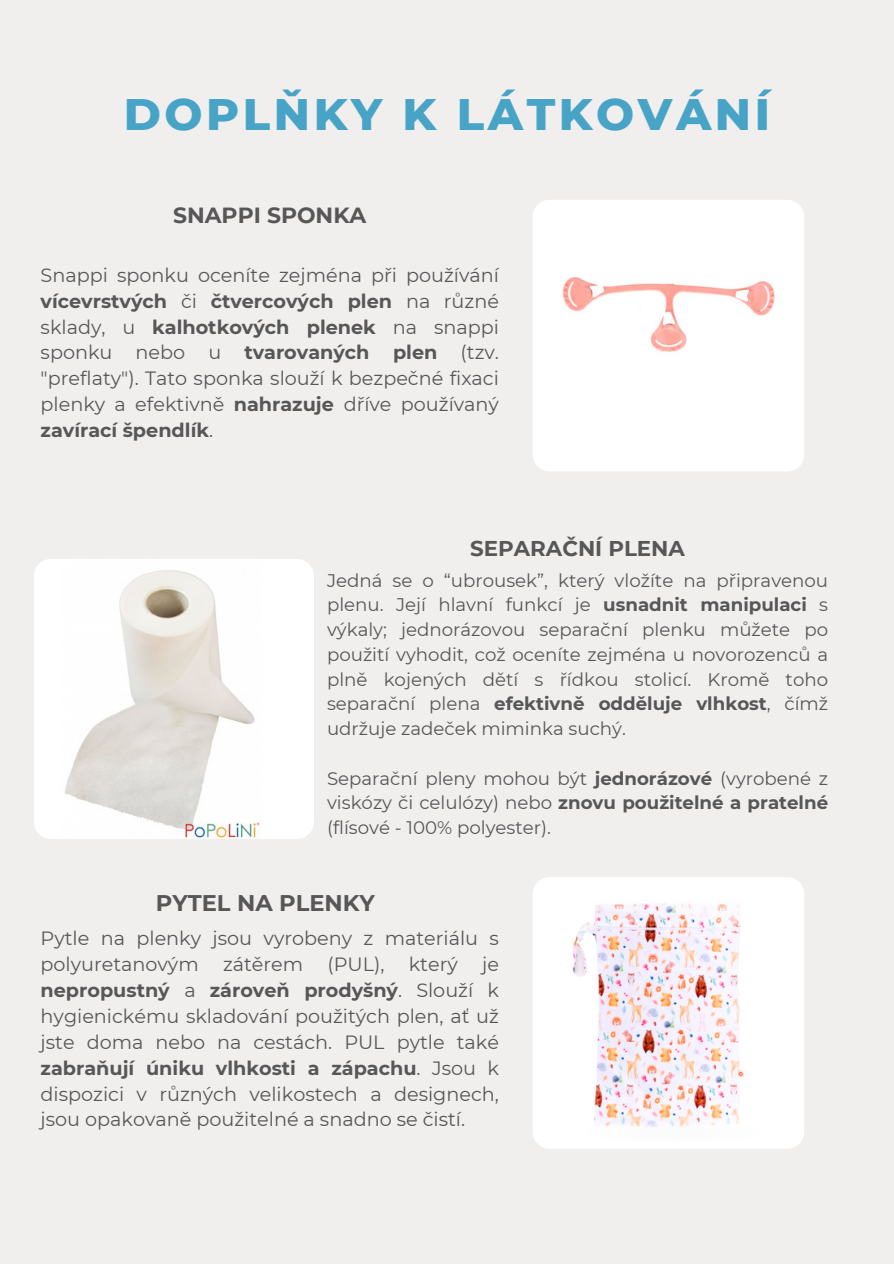
<style>
.page{position:relative;width:894px;height:1264px;background:#fff}
.page>*{position:absolute;margin:0;border:0;box-sizing:border-box;transform-origin:0 0}
.t1{font:800 45px "Montserrat";letter-spacing:.08em;color:#48a4c6}
.t2{font:700 22.65px "Montserrat";color:#575757}
.t3{font:700 21.9px "Montserrat";color:#575757}
.t4{font:700 21.3px "Montserrat";color:#575757}
.t5{font:19.2px/25.8px "Montserrat";color:#575757;text-align:justify}
.t6{font:18.15px/24.8px "Montserrat";color:#575757;text-align:justify}
.s1{font-weight:700}
</style>
<div class="page">
<div style="left:0;top:0;width:893px;height:1263px;background:#f1eeee"></div>
<img style="left:34px;top:559px;width:280px;height:280px;border-radius:17px">
<img style="left:532px;top:877px;width:272px;height:271px;border-radius:17px">
<div style="left:532px;top:200px;width:272px;height:271px;background:#fff;border-radius:17px"></div>
<p class="t1" style="left:124px;top:87px;width:647px">DOPLŇKY K LÁTKOVÁNÍ</p>
<p class="t3" style="left:173px;top:202px;width:195px">SNAPPI SPONKA</p>
<p class="t5" style="left:41px;top:262px;width:459px">Snappi sponku oceníte zejména při používání <span class="s1">vícevrstvých</span> či <span class="s1">čtvercových plen</span> na různé sklady, u <span class="s1">kalhotkových plenek</span> na snappi sponku nebo u <span class="s1">tvarovaných plen</span> (tzv. "preflaty"). Tato sponka slouží k bezpečné fixaci plenky a efektivně <span class="s1">nahrazuje</span> dříve používaný <span class="s1">zavírací špendlík</span>.</p>
<h3 class="t4" style="left:470px;top:535px;width:216px">SEPARAČNÍ PLENA</h3>
<p class="t6" style="left:327px;top:567px;width:502px">Jedná se o “ubrousek”, který vložíte na připravenou plenu. Její hlavní funkcí je <span class="s1">usnadnit manipulaci</span> s výkaly; jednorázovou separační plenku můžete po použití vyhodit, což oceníte zejména u novorozenců a plně kojených dětí s řídkou stolicí. Kromě toho separační plena <span class="s1">efektivně odděluje vlhkost</span>, čímž udržuje zadeček miminka suchý.</p>
<p class="t6" style="left:327px;top:765px;width:502px">Separační pleny mohou být <span class="s1">jednorázové</span> (vyrobené z viskózy či celulózy) nebo <span class="s1">znovu použitelné a pratelné </span>(flísové - 100% polyester).</p>
<p class="t2" style="left:156px;top:888px;width:220px">PYTEL NA PLENKY</p>
<h3 class="t5" style="left:41px;top:925px;width:459px">Pytle na plenky jsou vyrobeny z materiálu s polyuretanovým</h3>
<h3 class="t5" style="left:41px;top:951px;width:459px;text-indent:441px">je <span class="s1">nepropustný</span> a <span class="s1">zároveň prodyšný</span>. Slouží k hygienickému skladování použitých plen, ať už jste doma nebo na cestách. PUL pytle také <span class="s1">zabraňují úniku vlhkosti a zápachu</span>. Jsou k dispozici v různých velikostech a designech, jsou opakovaně použitelné a snadno se čistí.</h3>
<h3 class="t5" style="left:223px;top:951px;width:82px">zátěrem</h3>
<h3 class="t5" style="left:327px;top:951px;width:58px">(PUL),</h3>
<h3 class="t5" style="left:408px;top:951px;width:50px">který</h3>
</div>
